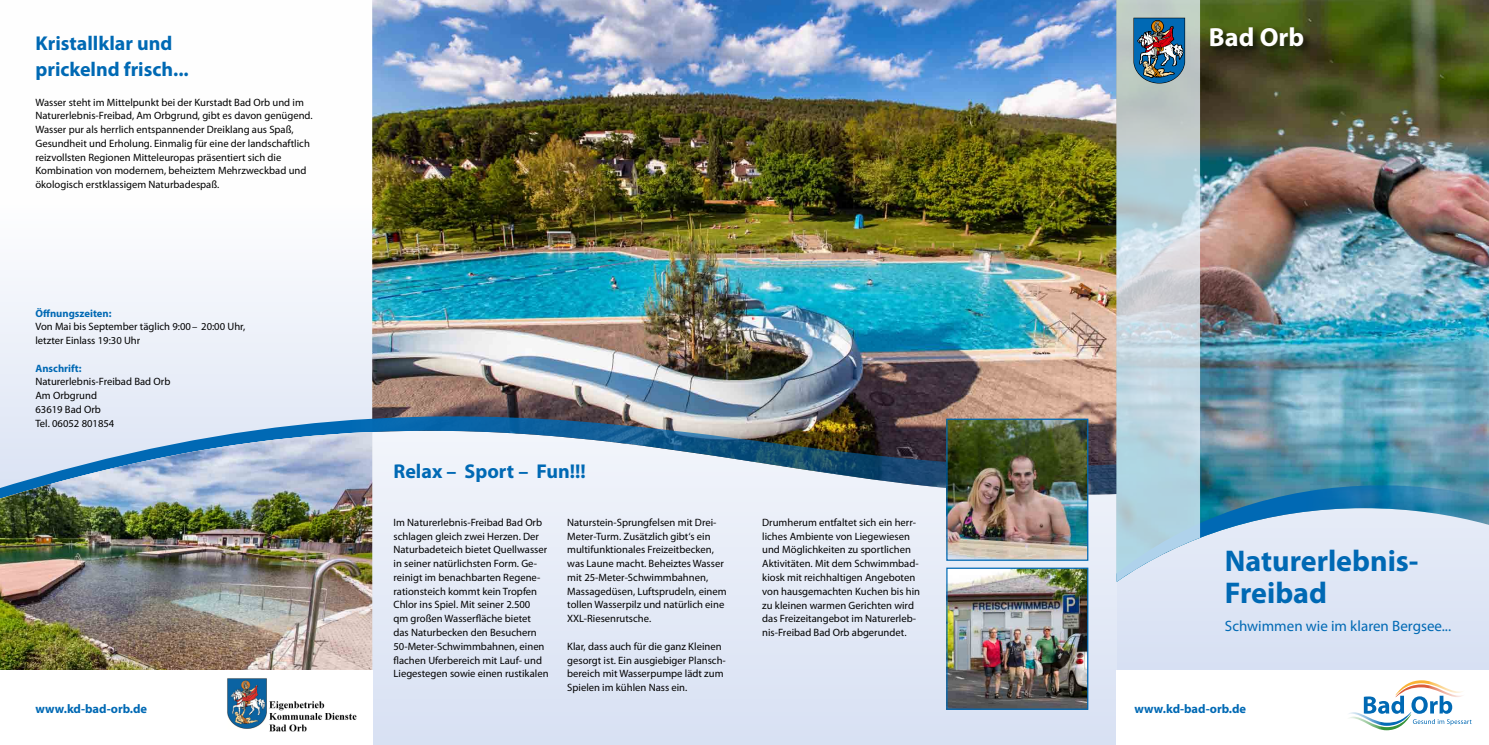
<style>
.page{position:relative;width:1489px;height:745px;background:#fff}
.page>*{position:absolute;margin:0;border:0;box-sizing:border-box;transform-origin:0 0}
.t1{font:700 30px/32.5px "Myriad Pro";color:#0069b4}
.t2{font:700 26.25px "Myriad Pro";color:#fff}
.t3{font:700 20px/25px "Myriad Pro";color:#0069b4}
.t4{font:15px "Myriad Pro";color:#0069b4}
.t5{font:700 12.5px "Myriad Pro";color:#0069b4}
.t6{font:10.62px/13.8px "Myriad Pro";color:#000}
.t7{font:700 10.62px "Myriad Pro";color:#0069b4}
</style>
<div class="page">
<div style="left:372px;top:0;width:744px;height:744px;background:#e2e8f6"></div>
<div style="left:0;top:277px;width:372px;height:138px;background:#ecf0f9"></div>
<img style="left:372px;top:0;width:744px;height:415px">
<img style="left:0;top:415px;width:1116px;height:88px">
<img style="left:0;top:431px;width:372px;height:239px">
<img style="left:227px;top:678px;width:130px;height:54px">
<img style="left:948px;top:420px;width:138px;height:138px">
<div style="left:946px;top:418px;width:142px;height:142px;border:1px solid #0069b4"></div>
<img style="left:948px;top:569px;width:138px;height:138px">
<div style="left:946px;top:567px;width:142px;height:142px;border:1px solid #0069b4"></div>
<div style="left:1116px;top:0;width:372px;height:670px;background:#dde4f5"></div>
<svg style="left:1349px;top:680px;width:122px;height:49px"></svg>
<img style="left:1199px;top:0;width:289px;height:485px">
<svg style="left:1199px;top:485px;width:289px;height:54px"></svg>
<svg style="left:1116px;top:0;width:83px;height:581px;background:#bed2d9"></svg>
<svg style="left:1133px;top:18px;width:51px;height:65px;background:#4b6d89"></svg>
<div style="left:1208px;top:25px;width:104px;height:31px;background:#000;opacity:.75"></div>
<h3 class="t3" style="left:35px;top:31px;width:155px">Kristallklar und prickelnd frisch...</h3>
<p class="t6" style="left:35px;top:95px;width:279px">Wasser steht im Mittelpunkt bei der Kurstadt Bad Orb und im Naturerlebnis-Freibad, Am Orbgrund, gibt es davon genügend.<br>Wasser pur als herrlich entspannender Dreiklang aus Spaß, Gesundheit und Erholung. Einmalig für eine der landschaftlich reizvollsten Regionen Mitteleuropas präsentiert sich die Kombination von modernem, beheiztem Mehrzweckbad und ökologisch erstklassigem Naturbadespaß.</p>
<p class="t7" style="left:35px;top:306px;width:77px">Öffnungszeiten:</p>
<p class="t6" style="left:35px;top:319px;width:211px">Von Mai bis September täglich 9:00– 20:00 Uhr, letzter Einlass 19:30 Uhr</p>
<p class="t7" style="left:35px;top:361px;width:48px">Anschrift:</p>
<p class="t6" style="left:35px;top:374px;width:136px">Naturerlebnis-Freibad Bad Orb<br>Am Orbgrund<br>63619 Bad Orb<br>Tel. 06052 801854</p>
<h3 class="t3" style="left:393px;top:458px;width:194px">Relax – Sport – Fun!!!</h3>
<p class="t6" style="left:393px;top:515px;width:157px">Im Naturerlebnis-Freibad Bad Orb schlagen gleich zwei Herzen. Der Naturbadeteich bietet Quellwasser in seiner natürlichsten Form. Ge&shy;reinigt im benachbarten Regene&shy;rationsteich kommt kein Tropfen Chlor ins Spiel. Mit seiner 2.500<br>qm großen Wasserfläche bietet das Naturbecken den Besuchern 50-Meter-Schwimmbahnen, einen flachen Uferbereich mit Lauf- und Liegestegen sowie einen rustikalen</p>
<p class="t6" style="left:567px;top:515px;width:161px">Naturstein-Sprungfelsen mit Drei-Meter-Turm. Zusätzlich gibt‘s ein multifunktionales Freizeitbecken, was Laune macht. Beheiztes Wasser mit 25-Meter-Schwimmbahnen, Massagedüsen, Luftsprudeln, einem tollen Wasserpilz und natürlich eine XXL-Riesenrutsche.</p>
<p class="t6" style="left:567px;top:638px;width:160px">Klar, dass auch für die ganz Kleinen gesorgt ist. Ein ausgiebiger Plansch&shy;bereich mit Wasserpumpe lädt zum Spielen im kühlen Nass ein.</p>
<p class="t6" style="left:762px;top:515px;width:159px">Drumherum entfaltet sich ein herr&shy;liches Ambiente von Liegewiesen und Möglichkeiten zu sportlichen Aktivitäten. Mit dem Schwimmbad&shy;kiosk mit reichhaltigen Angeboten von hausgemachten Kuchen bis hin zu kleinen warmen Gerichten wird das Freizeitangebot im Naturerleb&shy;nis-Freibad Bad Orb abgerundet.</p>
<h2 class="t2" style="left:1208px;top:20px;width:97px">Bad Orb</h2>
<h1 class="t1" style="left:1224px;top:543px;width:195px">Naturerlebnis-<br>Freibad</h1>
<h3 class="t4" style="left:1224px;top:616px;width:228px">Schwimmen wie im klaren Bergsee...</h3>
<p class="t5" style="left:35px;top:700px;width:113px">www.kd-bad-orb.de</p>
<p class="t5" style="left:1134px;top:700px;width:113px">www.kd-bad-orb.de</p>
</div>
